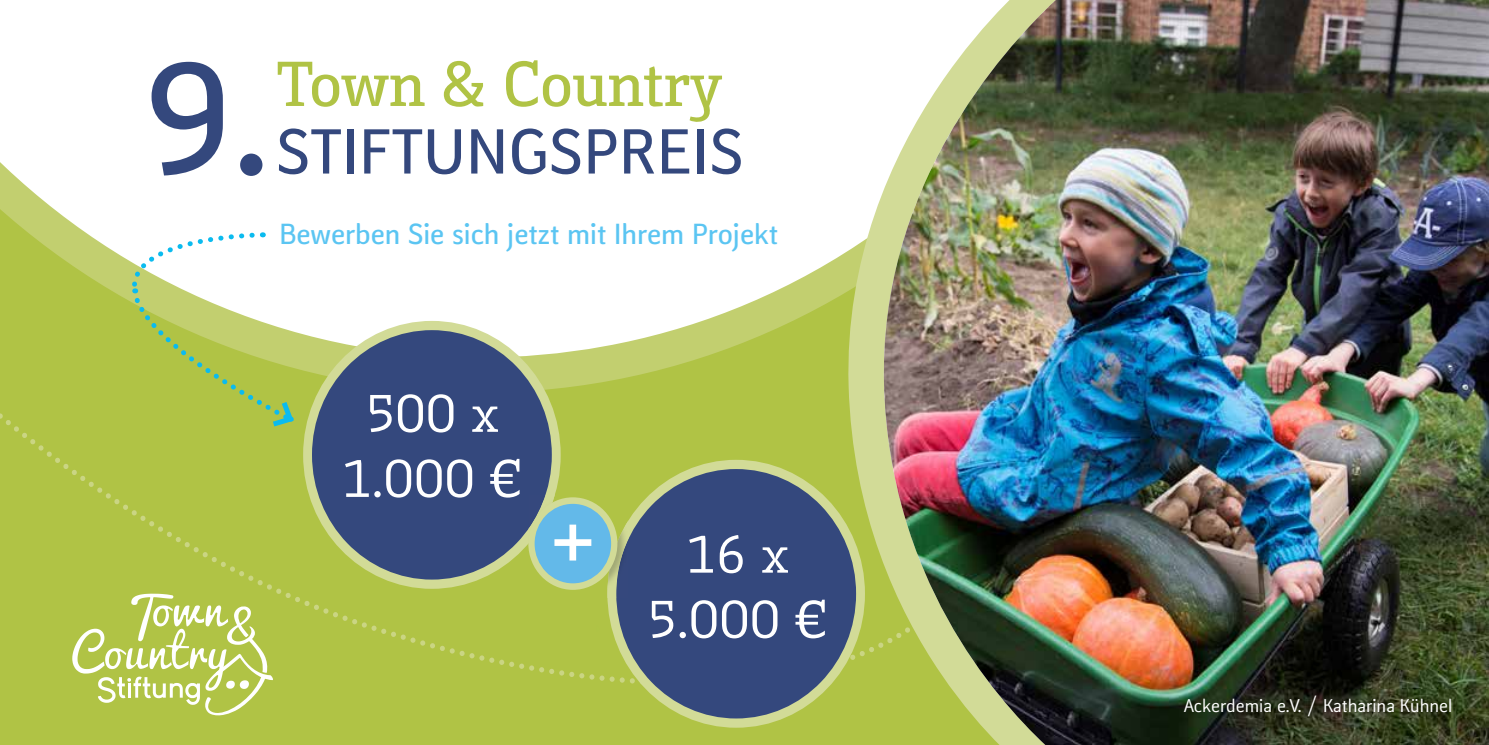
<style>
.page{position:relative;width:1489px;height:745px;background:#fff}
.page>*{position:absolute;margin:0;border:0;box-sizing:border-box;transform-origin:0 0}
.t1{font:700 150px "Kofi Pure Sans";color:#34487d}
.t2{font:700 100px "Kofi Pure Serif";color:#fff}
.t3{font:700 60px "Kofi Pure Sans";letter-spacing:.02em;color:#34487d}
.t4{font:700 60px "Kofi Pure Serif";color:#b0c345}
.t5{font:500 50px/65px "Kofi Pure Serif";color:#fff;text-align:center}
.t6{font:700 27.5px "Kofi Pure Sans";color:#5bc5f2}
.t7{font:500 17.5px "Kofi Pure Sans";color:#fff}
</style>
<div class="page">
<div style="left:0;top:0;width:1488px;height:744px;background:#b0c345"></div>
<svg style="left:0;top:0;width:841px;height:388px;background:#f4f6e5"></svg>
<svg style="left:607px;top:459px;width:234px;height:268px;fill:#34487d"></svg>
<svg style="left:303px;top:321px;width:257px;height:267px;background:#607181"></svg>
<img style="left:607px;top:520px;width:21px;height:77px">
<img style="left:528px;top:494px;width:27px;height:3px">
<svg style="left:528px;top:497px;width:89px;height:92px;background:#86bdba"></svg>
<svg style="left:841px;top:0;width:35px;height:671px"></svg>
<img style="left:881px;top:0;width:607px;height:744px">
<svg style="left:129px;top:230px;width:168px;height:197px"></svg>
<svg style="left:72px;top:593px;width:201px;height:122px"></svg>
<h1 class="t1" style="left:142px;top:15px;width:128px">9.</h1>
<h3 class="t4" style="left:276px;top:42px;width:446px">Town &amp; Country</h3>
<h3 class="t3" style="left:276px;top:110px;width:468px">STIFTUNGSPREIS</h3>
<p class="t6" style="left:279px;top:215px;width:500px">Bewerben Sie sich jetzt mit Ihrem Projekt</p>
<h3 class="t5" style="left:341px;top:382px;width:182px">500 x<br>1.000 €</h3>
<h2 class="t2" style="left:546px;top:463px;width:54px">+</h2>
<h3 class="t5" style="left:646px;top:522px;width:182px">16 x<br>5.000 €</h3>
<p class="t7" style="left:1183px;top:693px;width:270px">Ackerdemia e.V. / Katharina Kühnel</p>
</div>
